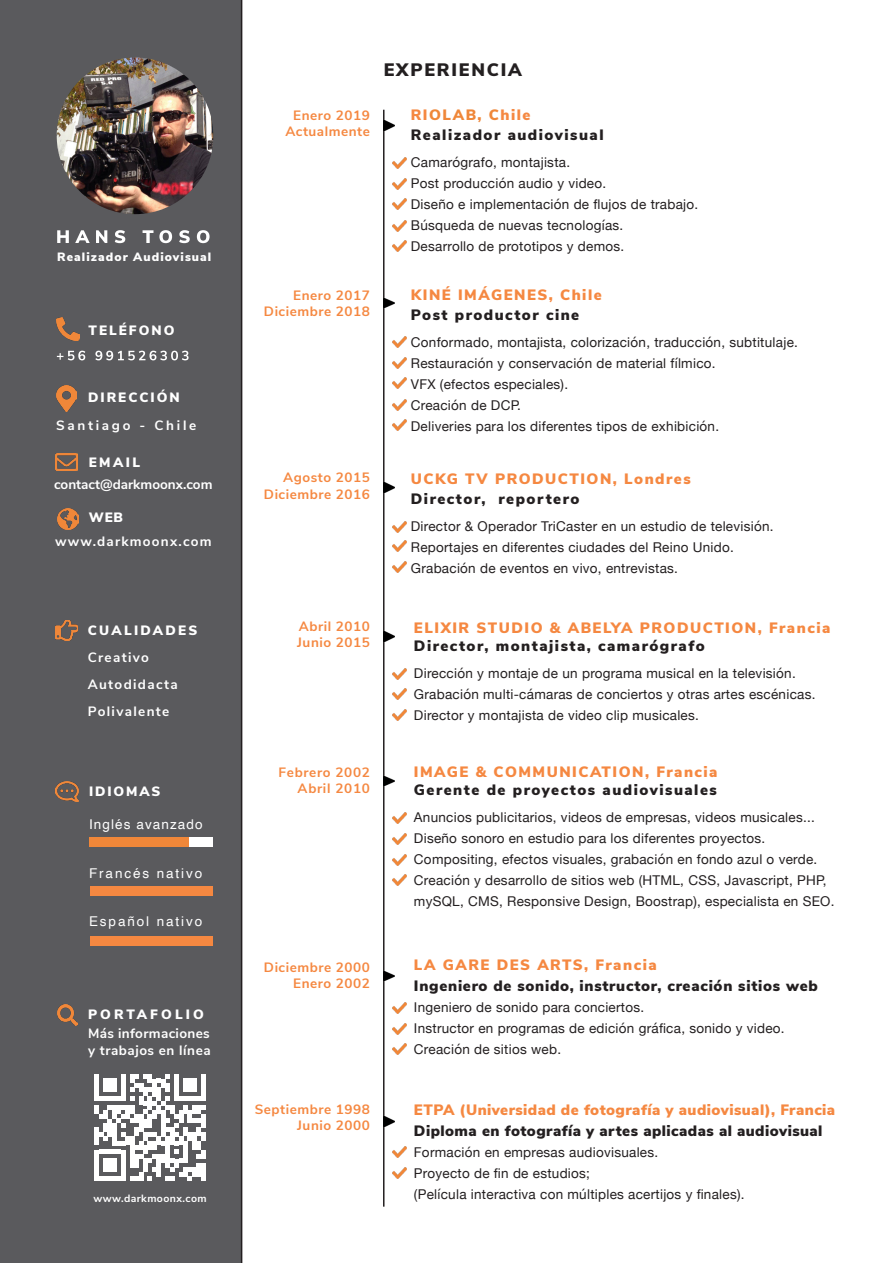
<style>
.page{position:relative;width:893px;height:1263px;background:#fff}
.page>*{position:absolute;margin:0;border:0;box-sizing:border-box;transform-origin:0 0}
.t1{font:900 18px "Nunito Sans";letter-spacing:.1em;color:#231f20}
.t2{font:900 15px "Nunito Sans";letter-spacing:.1em;color:#f58841}
.t3{font:900 15px "Nunito Sans";letter-spacing:.09em;color:#231f20}
.t4{font:900 15px "Nunito Sans";letter-spacing:.03em;color:#f58841}
.t5{font:900 15px "Nunito Sans";letter-spacing:.03em;color:#231f20}
.t6{font:900 15px "Nunito Sans";letter-spacing:.05em;color:#231f20}
.t7{font:13.5px "Helvetica Neue";letter-spacing:.02em;color:#231f20}
.t8{font:700 13.5px "Nunito Sans";letter-spacing:.04em;color:#f58841}
.t9{font:700 13.5px "Nunito Sans";letter-spacing:.09em;color:#fff}
.t10{font:900 13.5px "Nunito Sans";letter-spacing:.15em;color:#fff}
.t11{font:13.5px "Helvetica";letter-spacing:.14em;color:#fff}
.t12{font:700 13.5px "Nunito Sans";color:#fff}
.t13{font:700 13.5px "Nunito Sans";letter-spacing:.025em;color:#fff}
.t14{font:700 13.5px "Nunito Sans";letter-spacing:.04em;color:#fff}
.t15{font:13.5px "Helvetica";letter-spacing:.08em;color:#fff}
.t16{font:700 13.5px "Nunito Sans";letter-spacing:.2em;color:#fff}
.t17{font:900 13.5px "Nunito Sans";letter-spacing:.17em;color:#fff}
.t18{font:900 13.5px "Nunito Sans";letter-spacing:.23em;color:#fff}
.t19{font:900 12px "Nunito Sans";letter-spacing:.09em;color:#fff}
.t20{font:700 10.5px "Nunito Sans";letter-spacing:.04em;color:#fff}
.s1{color:#ef8739}
</style>
<div class="page">
<div style="left:0;top:0;width:242px;height:1263px;background:#5a5a5d"></div>
<div style="left:90px;top:837px;width:122px;height:9px;background:#fff"></div>
<div style="left:90px;top:837px;width:99px;height:9px;background:#f08739"></div>
<div style="left:90px;top:886px;width:122px;height:9px;background:#f58841"></div>
<div style="left:90px;top:936px;width:122px;height:9px;background:#f58841"></div>
<img style="left:393px;top:157px;width:14px;height:11px">
<img style="left:393px;top:336px;width:14px;height:11px">
<img style="left:393px;top:521px;width:14px;height:11px">
<img style="left:393px;top:669px;width:14px;height:10px">
<img style="left:393px;top:812px;width:14px;height:11px">
<img style="left:393px;top:178px;width:14px;height:11px">
<img style="left:393px;top:357px;width:14px;height:11px">
<img style="left:393px;top:541px;width:14px;height:11px">
<img style="left:393px;top:688px;width:14px;height:11px">
<img style="left:393px;top:833px;width:14px;height:11px">
<img style="left:393px;top:1002px;width:14px;height:11px">
<img style="left:393px;top:1146px;width:14px;height:11px">
<img style="left:393px;top:199px;width:14px;height:11px">
<img style="left:393px;top:378px;width:14px;height:11px">
<img style="left:393px;top:562px;width:14px;height:11px">
<img style="left:393px;top:709px;width:14px;height:11px">
<img style="left:393px;top:854px;width:14px;height:11px">
<img style="left:393px;top:1023px;width:14px;height:11px">
<img style="left:393px;top:1167px;width:14px;height:11px">
<img style="left:393px;top:875px;width:14px;height:11px">
<img style="left:393px;top:1044px;width:14px;height:11px">
<img style="left:393px;top:220px;width:14px;height:11px">
<img style="left:393px;top:399px;width:14px;height:11px">
<img style="left:393px;top:241px;width:14px;height:11px">
<img style="left:393px;top:420px;width:14px;height:11px">
<hr style="left:383px;top:110px;width:1px;height:1096px;background:#231f20">
<svg style="left:57px;top:230px;width:153px;height:13px"></svg>
<img style="left:56px;top:318px;width:23px;height:23px">
<img style="left:56px;top:386px;width:20px;height:26px">
<img style="left:55px;top:453px;width:22px;height:17px">
<svg style="left:57px;top:351px;width:132px;height:9px"></svg>
<img style="left:55px;top:621px;width:22px;height:19px">
<img style="left:55px;top:781px;width:23px;height:21px">
<img style="left:57px;top:1005px;width:20px;height:20px">
<svg style="left:94px;top:1074px;width:112px;height:107px"></svg>
<div style="left:201px;top:1119px;width:5px;height:8px;background:#fff"></div>
<div style="left:201px;top:1132px;width:5px;height:9px;background:#fff"></div>
<div style="left:201px;top:1150px;width:5px;height:9px;background:#fff"></div>
<div style="left:201px;top:1163px;width:5px;height:9px;background:#fff"></div>
<div style="left:201px;top:1172px;width:5px;height:9px;background:#fff"></div>
<img style="left:57px;top:58px;width:156px;height:156px;border-radius:78px">
<img style="left:57px;top:508px;width:21px;height:21px">
<svg style="left:383px;top:121px;width:11px;height:10px"></svg>
<svg style="left:383px;top:298px;width:11px;height:10px"></svg>
<svg style="left:383px;top:482px;width:11px;height:10px"></svg>
<svg style="left:383px;top:632px;width:11px;height:10px"></svg>
<svg style="left:383px;top:776px;width:11px;height:10px"></svg>
<svg style="left:383px;top:971px;width:11px;height:10px"></svg>
<svg style="left:383px;top:1117px;width:11px;height:10px"></svg>
<p class="t19" style="left:57px;top:248px;width:156px">Realizador Audiovisual</p>
<p class="t10" style="left:88px;top:320px;width:88px">TELÉFONO</p>
<p class="t10" style="left:88px;top:387px;width:93px">DIRECCIÓN</p>
<p class="t16" style="left:56px;top:415px;width:142px">Santiago - Chile</p>
<p class="t10" style="left:89px;top:452px;width:53px">EMAIL</p>
<p class="t12" style="left:54px;top:475px;width:160px">contact@darkmoonx.com</p>
<p class="t10" style="left:89px;top:508px;width:36px">WEB</p>
<p class="t9" style="left:55px;top:532px;width:158px">www.darkmoonx.com</p>
<p class="t17" style="left:88px;top:620px;width:111px">CUALIDADES</p>
<p class="t9" style="left:88px;top:647px;width:63px">Creativo</p>
<p class="t9" style="left:88px;top:674px;width:91px">Autodidacta</p>
<p class="t9" style="left:88px;top:701px;width:83px">Polivalente</p>
<p class="t10" style="left:89px;top:782px;width:73px">IDIOMAS</p>
<p class="t15" style="left:89px;top:814px;width:115px">Inglés avanzado</p>
<p class="t11" style="left:89px;top:862px;width:115px">Francés nativo</p>
<p class="t11" style="left:89px;top:911px;width:115px">Español nativo</p>
<p class="t18" style="left:88px;top:1005px;width:117px">PORTAFOLIO</p>
<p class="t13" style="left:88px;top:1023px;width:123px">Más informaciones</p>
<p class="t14" style="left:88px;top:1040px;width:124px">y trabajos en línea</p>
<p class="t20" style="left:93px;top:1191px;width:115px">www.darkmoonx.com</p>
<p class="t8" style="left:293px;top:105px;width:78px">Enero 2019</p>
<p class="t8" style="left:285px;top:122px;width:86px">Actualmente</p>
<p class="t8" style="left:293px;top:285px;width:78px">Enero 2017</p>
<p class="t8" style="left:264px;top:301px;width:107px">Diciembre 2018</p>
<p class="t1" style="left:384px;top:56px;width:140px">EXPERIENCIA</p>
<p class="t2" style="left:411px;top:104px;width:121px">RI<span class="s1">OLAB, C</span>hile</p>
<p class="t3" style="left:411px;top:124px;width:194px">Realizador audiovisual</p>
<p class="t7" style="left:411px;top:152px;width:161px">Camarógrafo, montajista.</p>
<p class="t7" style="left:411px;top:173px;width:197px">Post producción audio y video.</p>
<p class="t7" style="left:411px;top:194px;width:289px">Diseño e implementación de flujos de trabajo.</p>
<p class="t7" style="left:411px;top:215px;width:214px">Búsqueda de nuevas tecnologías.</p>
<p class="t7" style="left:411px;top:236px;width:215px">Desarrollo de prototipos y demos.</p>
<p class="t2" style="left:411px;top:284px;width:192px">KINÉ IMÁGENES, Chile</p>
<p class="t3" style="left:411px;top:303px;width:170px">Post productor cine</p>
<p class="t7" style="left:411px;top:332px;width:389px">Conformado, montajista, colorización, traducción, subtitulaje.</p>
<p class="t7" style="left:411px;top:353px;width:306px">Restauración y conservación de material fílmico.</p>
<p class="t7" style="left:411px;top:374px;width:159px">VFX (efectos especiales).</p>
<p class="t7" style="left:411px;top:395px;width:112px">Creación de DCP.</p>
<p class="t7" style="left:411px;top:416px;width:310px">Deliveries para los diferentes tipos de exhibición.</p>
<p class="t8" style="left:283px;top:468px;width:88px">Agosto 2015</p>
<p class="t8" style="left:264px;top:484px;width:107px">Diciembre 2016</p>
<p class="t2" style="left:411px;top:468px;width:281px">UCKG TV PRODUCTION, Londres</p>
<p class="t3" style="left:411px;top:487px;width:170px">Director, reportero</p>
<p class="t7" style="left:411px;top:516px;width:364px">Director &amp; Operador TriCaster en un estudio de televisión.</p>
<p class="t7" style="left:411px;top:537px;width:325px">Reportajes en diferentes ciudades del Reino Unido.</p>
<p class="t7" style="left:411px;top:558px;width:269px">Grabación de eventos en vivo, entrevistas.</p>
<p class="t8" style="left:299px;top:616px;width:73px">Abril 2010</p>
<p class="t8" style="left:297px;top:633px;width:74px">Junio 2015</p>
<p class="t8" style="left:279px;top:762px;width:93px">Febrero 2002</p>
<p class="t8" style="left:298px;top:778px;width:74px">Abril 2010</p>
<p class="t2" style="left:414px;top:617px;width:418px">ELIXIR STUDIO &amp; ABELYA PRODUCTION, Francia</p>
<p class="t3" style="left:414px;top:635px;width:292px">Director, montajista, camarógrafo</p>
<p class="t7" style="left:414px;top:663px;width:383px">Dirección y montaje de un programa musical en la televisión.</p>
<p class="t7" style="left:414px;top:684px;width:403px">Grabación multi-cámaras de conciertos y otras artes escénicas.</p>
<p class="t7" style="left:414px;top:705px;width:286px">Director y montajista de video clip musicales.</p>
<p class="t2" style="left:414px;top:761px;width:305px">IMAGE &amp; COMMUNICATION, Francia</p>
<p class="t3" style="left:414px;top:779px;width:304px">Gerente de proyectos audiovisuales</p>
<p class="t7" style="left:414px;top:808px;width:402px">Anuncios publicitarios, videos de empresas, videos musicales...</p>
<p class="t7" style="left:414px;top:829px;width:353px">Diseño sonoro en estudio para los diferentes proyectos.</p>
<p class="t7" style="left:414px;top:850px;width:405px">Compositing, efectos visuales, grabación en fondo azul o verde.</p>
<p class="t7" style="left:414px;top:871px;width:414px">Creación y desarrollo de sitios web (HTML, CSS, Javascript, PHP,</p>
<p class="t7" style="left:414px;top:892px;width:422px">mySQL, CMS, Responsive Design, Boostrap), especialista en SEO.</p>
<p class="t8" style="left:264px;top:957px;width:107px">Diciembre 2000</p>
<p class="t8" style="left:293px;top:973px;width:78px">Enero 2002</p>
<p class="t8" style="left:255px;top:1100px;width:117px">Septiembre 1998</p>
<p class="t8" style="left:297px;top:1116px;width:74px">Junio 2000</p>
<p class="t2" style="left:414px;top:953px;width:244px">LA GARE DES ARTS, Francia</p>
<p class="t6" style="left:414px;top:974px;width:405px">Ingeniero de sonido, instructor, creación sitios web</p>
<p class="t7" style="left:414px;top:997px;width:232px">Ingeniero de sonido para conciertos.</p>
<p class="t7" style="left:414px;top:1018px;width:372px">Instructor en programas de edición gráfica, sonido y video.</p>
<p class="t7" style="left:414px;top:1039px;width:149px">Creación de sitios web.</p>
<p class="t4" style="left:414px;top:1098px;width:423px">ETPA (Universidad de fotografía y audiovisual), Francia</p>
<p class="t5" style="left:414px;top:1119px;width:410px">Diploma en fotografía y artes aplicadas al audiovisual</p>
<p class="t7" style="left:414px;top:1142px;width:246px">Formación en empresas audiovisuales.</p>
<p class="t7" style="left:414px;top:1163px;width:178px">Proyecto de fin de estudios;</p>
<p class="t7" style="left:414px;top:1184px;width:332px">(Película interactiva con múltiples acertijos y finales).</p>
</div>
